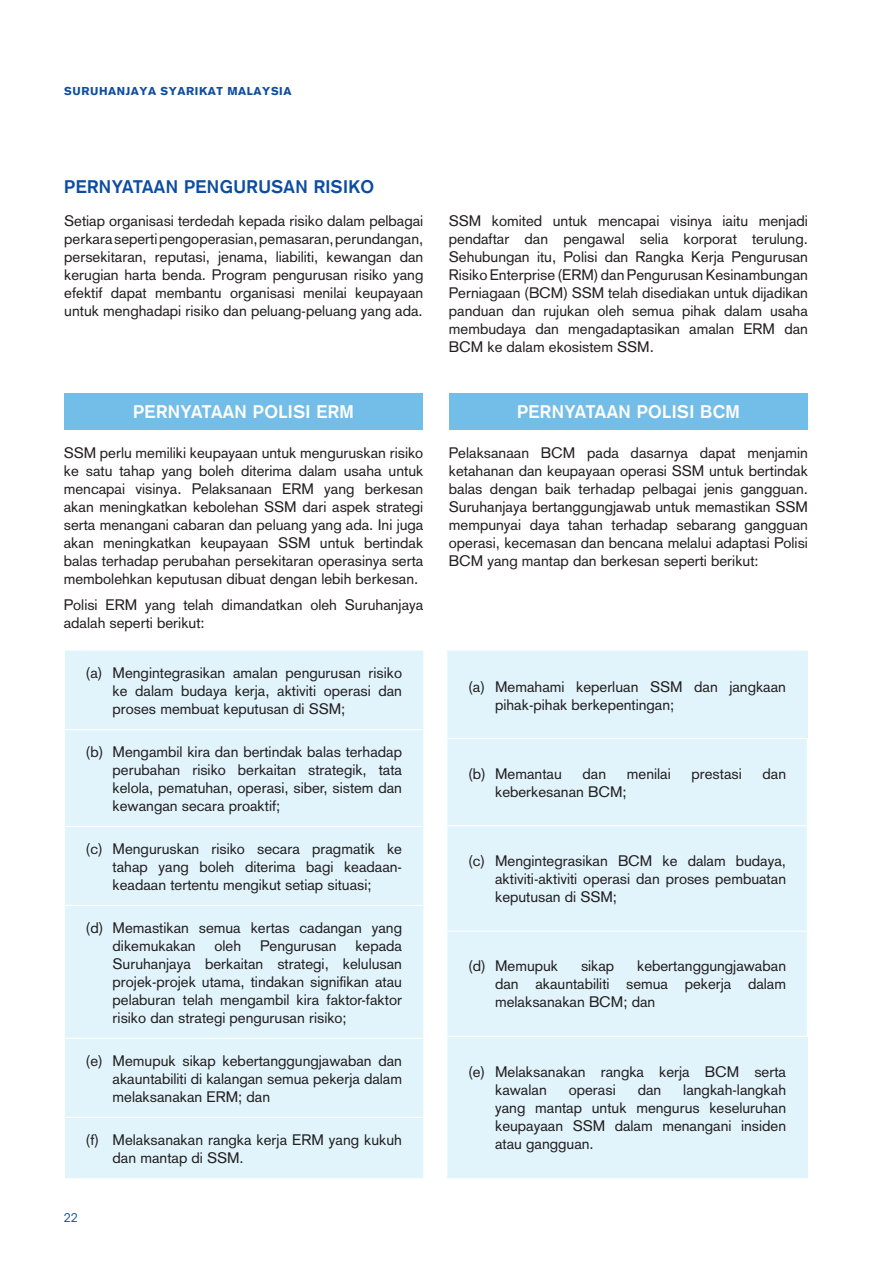
<style>
.page{position:relative;width:893px;height:1263px;background:#fff}
.page>*{position:absolute;margin:0;border:0;box-sizing:border-box;transform-origin:0 0}
.t1{font:700 18px "Akzidenz Grotesk";letter-spacing:.025em;color:#fff}
.t2{font:700 18px "Akzidenz Grotesk";letter-spacing:.025em;color:#0d4da1}
.t3{font:15px/18px "Akzidenz Grotesk";color:#231f20;text-align:justify}
.t4{font:12px "ITC Avant Garde Std";color:#0d4da1}
.t5{font:900 11.25px "Akzidenz Grotesk";letter-spacing:.05em;color:#0d4da1}
</style>
<div class="page">
<div style="left:65px;top:393px;width:358px;height:36px;background:#73bde9"></div>
<div style="left:450px;top:393px;width:358px;height:36px;background:#73bde9"></div>
<div style="left:65px;top:651px;width:358px;height:527px;background:#e1f4fc"></div>
<hr style="left:64px;top:729px;width:359px;height:1px;background:#fff">
<hr style="left:64px;top:1117px;width:359px;height:1px;background:#fff">
<hr style="left:65px;top:826px;width:358px;height:1px;background:#fff">
<hr style="left:65px;top:905px;width:358px;height:1px;background:#fff">
<hr style="left:65px;top:1038px;width:358px;height:1px;background:#fff">
<div style="left:447px;top:652px;width:360px;height:525px;background:#e1f4fc"></div>
<hr style="left:446px;top:651px;width:362px;height:1px;background:#e1f4fc">
<hr style="left:807px;top:652px;width:1px;height:86px;background:#e1f4fc">
<hr style="left:807px;top:1037px;width:1px;height:140px;background:#e1f4fc">
<hr style="left:446px;top:1177px;width:362px;height:1px;background:#e1f4fc">
<hr style="left:447px;top:738px;width:361px;height:1px;background:#fff">
<hr style="left:447px;top:825px;width:361px;height:1px;background:#fff">
<hr style="left:447px;top:930px;width:361px;height:2px;background:#fff">
<hr style="left:447px;top:1036px;width:361px;height:1px;background:#fff">
<p class="t5" style="left:64px;top:84px;width:229px">SURUHANJAYA SYARIKAT MALAYSIA</p>
<p class="t2" style="left:64px;top:179px;width:311px">PERNYATAAN PENGURUSAN RISIKO</p>
<p class="t3" style="left:64px;top:213px;width:361px">Setiap organisasi terdedah kepada risiko dalam pelbagai perkara seperti pengoperasian, pemasaran, perundangan, persekitaran, reputasi, jenama, liabiliti, kewangan dan kerugian harta benda. Program pengurusan risiko yang efektif dapat membantu organisasi menilai keupayaan untuk menghadapi risiko dan peluang-peluang yang ada.</p>
<p class="t3" style="left:449px;top:213px;width:361px">SSM komited untuk mencapai visinya iaitu menjadi pendaftar dan pengawal selia korporat terulung.<br>Sehubungan itu, Polisi dan Rangka Kerja Pengurusan Risiko Enterprise (ERM) dan Pengurusan Kesinambungan Perniagaan (BCM) SSM telah disediakan untuk dijadikan panduan dan rujukan oleh semua pihak dalam usaha membudaya dan mengadaptasikan amalan ERM dan BCM ke dalam ekosistem SSM.</p>
<p class="t1" style="left:133px;top:405px;width:222px">PERNYATAAN POLISI ERM</p>
<p class="t3" style="left:64px;top:445px;width:361px">SSM perlu memiliki keupayaan untuk menguruskan risiko ke satu tahap yang boleh diterima dalam usaha untuk mencapai visinya. Pelaksanaan ERM yang berkesan akan meningkatkan kebolehan SSM dari aspek strategi serta menangani cabaran dan peluang yang ada. Ini juga akan meningkatkan keupayaan SSM untuk bertindak balas terhadap perubahan persekitaran operasinya serta membolehkan keputusan dibuat dengan lebih berkesan.</p>
<p class="t3" style="left:64px;top:597px;width:361px">Polisi ERM yang telah dimandatkan oleh Suruhanjaya adalah seperti berikut:</p>
<p class="t3" style="left:113px;top:665px;width:291px;text-indent:-27px">(a) Mengintegrasikan amalan pengurusan risiko ke dalam budaya kerja, aktiviti operasi dan proses membuat keputusan di SSM;</p>
<p class="t3" style="left:113px;top:744px;width:291px;text-indent:-27px">(b) Mengambil kira dan bertindak balas terhadap perubahan risiko berkaitan strategik, tata kelola, pematuhan, operasi, siber, sistem dan kewangan secara proaktif;</p>
<p class="t3" style="left:113px;top:841px;width:291px;text-indent:-27px">(c) Menguruskan risiko secara pragmatik ke tahap yang boleh diterima bagi keadaan&shy;keadaan tertentu mengikut setiap situasi;</p>
<p class="t3" style="left:113px;top:920px;width:291px;text-indent:-27px">(d) Memastikan semua kertas cadangan yang dikemukakan</p>
<p class="t3" style="left:113px;top:938px;width:291px;text-indent:243px">kepada Suruhanjaya berkaitan strategi, kelulusan projek-projek utama, tindakan signifikan atau pelaburan telah mengambil kira faktor-faktor risiko dan strategi pengurusan risiko;</p>
<p class="t3" style="left:113px;top:1053px;width:291px;text-indent:-27px">(e) Memupuk sikap kebertanggungjawaban dan akauntabiliti di kalangan semua pekerja dalam melaksanakan ERM; dan</p>
<p class="t3" style="left:113px;top:1132px;width:291px;text-indent:-27px">(f) Melaksanakan rangka kerja ERM yang kukuh dan mantap di SSM.</p>
<p class="t3" style="left:215px;top:938px;width:28px">oleh</p>
<p class="t3" style="left:260px;top:938px;width:78px">Pengurusan</p>
<p class="t4" style="left:64px;top:1211px;width:15px">22</p>
<p class="t1" style="left:517px;top:405px;width:224px">PERNYATAAN POLISI BCM</p>
<p class="t3" style="left:449px;top:445px;width:361px">Pelaksanaan BCM pada dasarnya dapat menjamin ketahanan dan keupayaan operasi SSM untuk bertindak balas dengan baik terhadap pelbagai jenis gangguan.<br>Suruhanjaya bertanggungjawab untuk memastikan SSM mempunyai daya tahan terhadap sebarang gangguan operasi, kecemasan dan bencana melalui adaptasi Polisi BCM yang mantap dan berkesan seperti berikut:</p>
<p class="t3" style="left:495px;top:679px;width:292px;text-indent:-27px">(a) Memahami keperluan SSM dan jangkaan pihak-pihak berkepentingan;</p>
<p class="t3" style="left:468px;top:766px;width:95px">(b) Memantau</p>
<p class="t3" style="left:582px;top:766px;width:25px">dan</p>
<p class="t3" style="left:627px;top:766px;width:45px">menilai</p>
<p class="t3" style="left:691px;top:766px;width:52px">prestasi</p>
<p class="t3" style="left:762px;top:766px;width:25px">dan</p>
<p class="t3" style="left:495px;top:784px;width:133px">keberkesanan BCM;</p>
<p class="t3" style="left:495px;top:853px;width:292px;text-indent:-27px">(c) Mengintegrasikan BCM ke dalam budaya, aktiviti-aktiviti operasi dan proses pembuatan keputusan di SSM;</p>
<p class="t3" style="left:468px;top:959px;width:92px">(d) Memupuk</p>
<p class="t3" style="left:581px;top:959px;width:35px">sikap</p>
<p class="t3" style="left:495px;top:959px;width:292px;text-indent:142px">kebertanggungjawaban dan akauntabiliti semua pekerja dalam melaksanakan BCM; dan</p>
<p class="t3" style="left:495px;top:1064px;width:292px;text-indent:-27px">(e) Melaksanakan rangka kerja BCM serta kawalan</p>
<p class="t3" style="left:495px;top:1082px;width:292px;text-indent:188px">langkah-langkah yang mantap untuk mengurus keseluruhan keupayaan SSM dalam menangani insiden atau gangguan.</p>
<p class="t3" style="left:569px;top:1082px;width:48px">operasi</p>
<p class="t3" style="left:638px;top:1082px;width:25px">dan</p>
</div>
